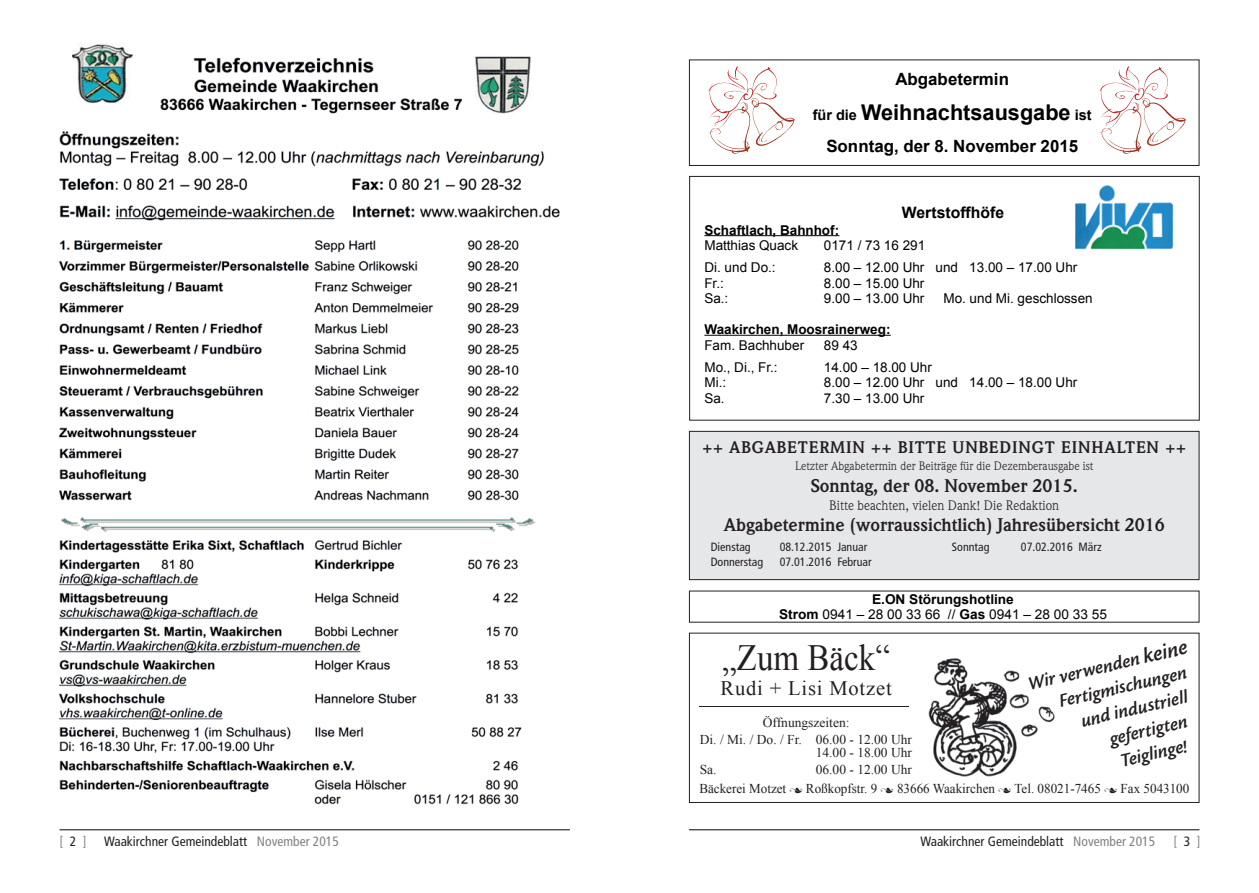
<style>
.page{position:relative;width:1259px;height:893px;background:#fff}
.page>*{position:absolute;margin:0;border:0;box-sizing:border-box;transform-origin:0 0}
.t1{font:36.9px "Times New Roman";color:#231f20;scale:.89 1}
.t2{font:700 21.75px "Arial";color:#000}
.t3{font:20.55px "Times New Roman";letter-spacing:.04em;color:#231f20}
.t4{font:19.65px "Cronos MM It 574 13";color:#231f20}
.t5{font:700 18px "Weidemann";color:#231f20}
.t6{font:700 16.95px "Arial";color:#000}
.t7{font:700 16.5px "Weidemann";letter-spacing:.05em;color:#231f20}
.t8{font:700 15.75px "Arial";color:#000}
.t9{font:13.5px/15.6px "Arial";color:#000;text-align:center}
.t10{font:13.5px/16.5px "Times New Roman";color:#231f20;text-align:center}
.t11{font:condensed 13.5px "Frutiger";color:#231f20}
.t12{font:700 13.5px "Arial";color:#000}
.t13{font:13.5px "Weidemann";color:#231f20}
.t14{font:condensed 13.5px "Frutiger";color:#808285}
.t15{font:condensed 12px "Frutiger";color:#231f20}
.t16{font:12px "Weidemann";color:#231f20}
.s1{font-size:14.55px}
.s2{font-weight:700}
.s3{font-family:"Cronos MM It 574 15";font-size:22.5px}
.s4{font-family:"Type Embellishments One Let Plain";font-size:10.5px}
.s5{color:#231f20}
.s6{color:#808285}
</style>
<div class="page">
<hr style="left:60px;top:829px;width:510px;height:1px;background:#231f20">
<hr style="left:689px;top:829px;width:510px;height:1px;background:#231f20">
<img style="left:59px;top:43px;width:501px;height:762px">
<img style="left:1075px;top:186px;width:97px;height:63px">
<hr style="left:704px;top:235px;width:135px;height:1px;background:#000">
<hr style="left:704px;top:335px;width:186px;height:1px;background:#000">
<div style="left:689px;top:176px;width:510px;height:245px;border:1px solid #231f20"></div>
<img style="left:928px;top:658px;width:127px;height:119px">
<hr style="left:700px;top:706px;width:209px;height:1px;background:#231f20">
<div style="left:689px;top:633px;width:510px;height:170px;border:1px solid #231f20"></div>
<div style="left:689px;top:431px;width:510px;height:149px;background:#e6e7e9"></div>
<div style="left:689px;top:431px;width:510px;height:149px;border:1px solid #231f20"></div>
<svg style="left:708px;top:66px;width:87px;height:88px"></svg>
<svg style="left:1099px;top:66px;width:87px;height:88px"></svg>
<div style="left:689px;top:60px;width:510px;height:106px;border:1px solid #231f20"></div>
<p class="t6" style="left:895px;top:73px;width:115px">Abgabetermin</p>
<h2 class="t2" style="left:812px;top:104px;width:280px"><span class="s1">für die</span> Weihnachtsausgabe <span class="s1">ist</span></h2>
<p class="t6" style="left:826px;top:140px;width:253px">Sonntag, der 8. November 2015</p>
<p class="t8" style="left:902px;top:207px;width:104px">Wertstoffhöfe</p>
<p class="t12" style="left:704px;top:225px;width:136px">Schaftlach, Bahnhof:</p>
<p class="t9" style="left:704px;top:239px;width:95px">Matthias Quack</p>
<p class="t9" style="left:824px;top:239px;width:103px">0171 / 73 16 291</p>
<p class="t9" style="left:704px;top:261px;width:73px">Di. und Do.:</p>
<p class="t9" style="left:824px;top:261px;width:255px">8.00 – 12.00 Uhr und 13.00 – 17.00 Uhr</p>
<p class="t9" style="left:704px;top:276px;width:21px">Fr.:</p>
<p class="t9" style="left:824px;top:276px;width:102px">8.00 – 15.00 Uhr</p>
<p class="t9" style="left:704px;top:292px;width:25px">Sa.:</p>
<p class="t9" style="left:824px;top:292px;width:102px">9.00 – 13.00 Uhr</p>
<p class="t9" style="left:943px;top:292px;width:151px">Mo. und Mi. geschlossen</p>
<p class="t12" style="left:704px;top:324px;width:188px">Waakirchen, Moosrainerweg:</p>
<p class="t9" style="left:704px;top:338px;width:101px">Fam. Bachhuber</p>
<p class="t9" style="left:824px;top:338px;width:35px">89 43</p>
<p class="t9" style="left:704px;top:360px;width:75px">Mo., Di., Fr.:</p>
<p class="t9" style="left:824px;top:360px;width:110px">14.00 – 18.00 Uhr</p>
<p class="t9" style="left:704px;top:376px;width:23px">Mi.:</p>
<p class="t9" style="left:824px;top:376px;width:255px">8.00 – 12.00 Uhr und 14.00 – 18.00 Uhr</p>
<p class="t9" style="left:704px;top:391px;width:22px">Sa.</p>
<p class="t9" style="left:824px;top:391px;width:102px">7.30 – 13.00 Uhr</p>
<p class="t7" style="left:702px;top:438px;width:485px">++ ABGABETERMIN ++ BITTE UNBEDINGT EINHALTEN ++</p>
<p class="t16" style="left:795px;top:458px;width:300px">Letzter Abgabetermin der Beiträge für die Dezemberausgabe ist</p>
<h3 class="t5" style="left:811px;top:475px;width:268px">Sonntag, der 08. November 2015.</h3>
<p class="t13" style="left:829px;top:497px;width:231px">Bitte beachten, vielen Dank! Die Redaktion</p>
<h3 class="t5" style="left:724px;top:514px;width:442px">Abgabetermine (worraussichtlich) Jahresübersicht 2016</h3>
<p class="t15" style="left:711px;top:540px;width:41px">Dienstag</p>
<p class="t15" style="left:780px;top:540px;width:89px">08.12.2015 Januar</p>
<p class="t15" style="left:711px;top:555px;width:54px">Donnerstag</p>
<p class="t15" style="left:780px;top:555px;width:93px">07.01.2016 Februar</p>
<p class="t15" style="left:952px;top:540px;width:39px">Sonntag</p>
<p class="t15" style="left:1021px;top:540px;width:82px">07.02.2016 März</p>
<p class="t9" style="left:779px;top:591px;width:329px"><span class="s2">E.ON Störungshotline<br>Strom</span> 0941 – 28 00 33 66 // <span class="s2">Gas</span> 0941 – 28 00 33 55</p>
<h1 class="t1" style="left:722px;top:633px;width:190px">„Zum Bäck“</h1>
<h3 class="t3" style="left:720px;top:674px;width:173px">Rudi + Lisi Motzet</h3>
<p class="t10" style="left:700px;top:714px;width:214px">Öffnungszeiten:<br>Di. / Mi. / Do. / Fr. 06.00 - 12.00 Uhr</p>
<p class="t10" style="left:815px;top:744px;width:98px">14.00 - 18.00 Uhr</p>
<p class="t10" style="left:700px;top:761px;width:18px">Sa.</p>
<p class="t10" style="left:815px;top:761px;width:98px">06.00 - 12.00 Uhr</p>
<h3 class="t4" style="left:1025px;top:674px;width:165px;rotate:-13deg">Wir verwenden <span class="s3">keine</span></h3>
<h3 class="t4" style="left:1056px;top:691px;width:132px;rotate:-13deg">Fertigmischungen</h3>
<h3 class="t4" style="left:1078px;top:711px;width:111px;rotate:-13deg">und industriell</h3>
<h3 class="t4" style="left:1107px;top:729px;width:81px;rotate:-13deg">gefertigten</h3>
<h3 class="t4" style="left:1118px;top:751px;width:69px;rotate:-13deg">Teiglinge!</h3>
<p class="t10" style="left:699px;top:780px;width:491px">Bäckerei Motzet <span class="s4">n</span> Roßkopfstr. 9 <span class="s4">n</span> 83666 Waakirchen <span class="s4">n</span> Tel. 08021-7465 <span class="s4">n</span> Fax 5043100</p>
<p class="t14" style="left:60px;top:833px;width:29px">[<span class="s5">2</span>]</p>
<p class="t11" style="left:104px;top:833px;width:236px">Waakirchner Gemeindeblatt <span class="s6">November 2015</span></p>
<p class="t11" style="left:920px;top:833px;width:236px">Waakirchner Gemeindeblatt <span class="s6">November 2015</span></p>
<p class="t14" style="left:1173px;top:833px;width:29px">[<span class="s5">3</span>]</p>
</div>
